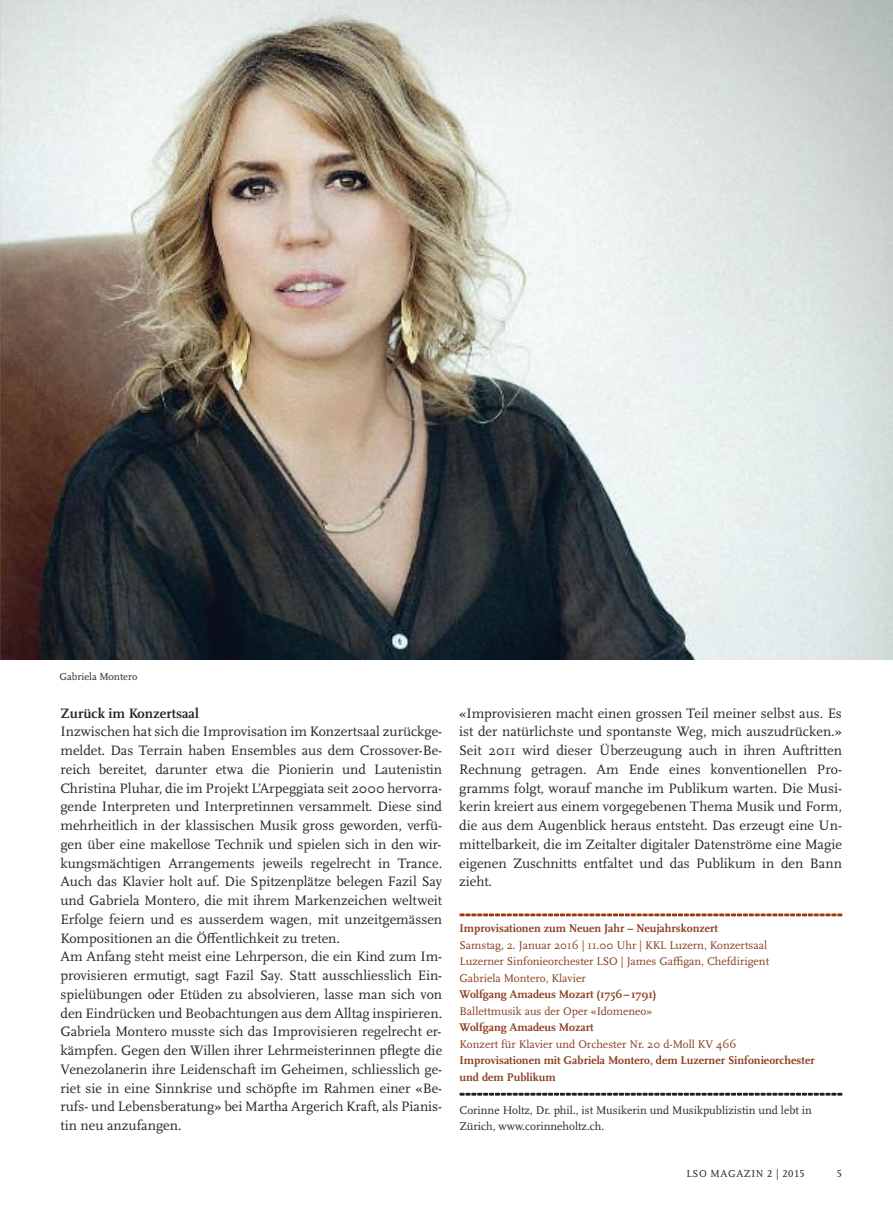
<style>
.page{position:relative;width:893px;height:1212px;background:#fff}
.page>*{position:absolute;margin:0;border:0;box-sizing:border-box;transform-origin:0 0}
.t1{font:14.25px/18.8px "Scala Pro";color:#272627}
.t2{font:700 14.25px "Scala Pro";color:#272627}
.t3{font:11.7px/16.5px "Scala Pro";color:#893b1b}
.t4{font:700 11.7px/16.5px "Scala Pro";color:#893b1b}
.t5{font:11.7px/16.5px "Scala Pro";color:#272627}
.t6{font:10.5px "Scala LF";letter-spacing:.05em;color:#272627}
.t7{font:10.5px "Scala Pro";color:#272627}
</style>
<div class="page">
<img style="left:0;top:0;width:893px;height:660px">
<svg style="left:459px;top:913px;width:383px;height:3px"></svg>
<svg style="left:459px;top:1093px;width:383px;height:3px"></svg>
<p class="t7" style="left:60px;top:672px;width:79px">Gabriela Montero</p>
<p class="t2" style="left:60px;top:707px;width:140px">Zurück im Konzertsaal</p>
<p class="t1" style="left:60px;top:723px;width:383px">Inzwischen hat sich die Improvisation im Konzertsaal zurückge&shy;meldet. Das Terrain haben Ensembles aus dem Crossover-Be&shy;reich bereitet, darunter etwa die Pionierin und Lautenistin Christina Pluhar, die im Projekt L’Arpeggiata seit 2000 hervorra&shy;gende Interpreten und Interpretinnen versammelt. Diese sind mehrheitlich in der klassischen Musik gross geworden, verfü&shy;gen über eine makellose Technik und spielen sich in den wir&shy;kungsmächtigen Arrangements jeweils regelrecht in Trance.<br>Auch das Klavier holt auf. Die Spitzenplätze belegen Fazil Say und Gabriela Montero, die mit ihrem Markenzeichen weltweit Erfolge feiern und es ausserdem wagen, mit unzeitgemässen Kompositionen an die Öffentlichkeit zu treten.<br>Am Anfang steht meist eine Lehrperson, die ein Kind zum Im&shy;provisieren ermutigt, sagt Fazil Say. Statt ausschliesslich Ein&shy;spielübungen oder Etüden zu absolvieren, lasse man sich von den Eindrücken und Beobachtungen aus dem Alltag inspirieren.<br>Gabriela Montero musste sich das Improvisieren regelrecht er&shy;kämpfen. Gegen den Willen ihrer Lehrmeisterinnen pflegte die Venezolanerin ihre Leidenschaft im Geheimen, schliesslich ge&shy;riet sie in eine Sinnkrise und schöpfte im Rahmen einer «Be&shy;rufs- und Lebensberatung» bei Martha Argerich Kraft, als Pianis&shy;tin neu anzufangen.</p>
<p class="t1" style="left:459px;top:705px;width:384px;text-align:justify">«Improvisieren macht einen grossen Teil meiner selbst aus. Es ist der natürlichste und spontanste Weg, mich auszudrücken.» Seit 2011 wird dieser Überzeugung auch in ihren Auftritten Rechnung getragen. Am Ende eines konventionellen Pro&shy;gramms folgt, worauf manche im Publikum warten. Die Musi&shy;kerin kreiert aus einem vorgegebenen Thema Musik und Form, die aus dem Augenblick heraus entsteht. Das erzeugt eine Un&shy;mittelbarkeit, die im Zeitalter digitaler Datenströme eine Magie eigenen Zuschnitts entfaltet und das Publikum in den Bann zieht.</p>
<p class="t4" style="left:460px;top:921px;width:260px">Improvisationen zum Neuen Jahr – Neujahrskonzert</p>
<p class="t3" style="left:460px;top:938px;width:311px">Samstag, 2. Januar 2016 | 11.00 Uhr | KKL Luzern, Konzertsaal<br>Luzerner Sinfonieorchester LSO | James Gaffigan, Chefdirigent<br>Gabriela Montero, Klavier</p>
<p class="t4" style="left:460px;top:987px;width:198px">Wolfgang Amadeus Mozart (1756–1791)</p>
<p class="t3" style="left:460px;top:1004px;width:194px">Ballettmusik aus der Oper «Idomeneo»</p>
<p class="t4" style="left:460px;top:1020px;width:136px">Wolfgang Amadeus Mozart</p>
<p class="t3" style="left:460px;top:1037px;width:279px">Konzert für Klavier und Orchester Nr. 20 d-Moll KV 466</p>
<p class="t4" style="left:460px;top:1053px;width:357px">Improvisationen mit Gabriela Montero, dem Luzerner Sinfonieorchester und dem Publikum</p>
<p class="t5" style="left:460px;top:1103px;width:354px">Corinne Holtz, Dr. phil., ist Musikerin und Musikpublizistin und lebt in<br>Zürich, www.corinneholtz.ch.</p>
<p class="t6" style="left:686px;top:1170px;width:120px">LSO MAGAZIN 2 | 2015</p>
<p class="t6" style="left:837px;top:1170px;width:7px">5</p>
</div>
